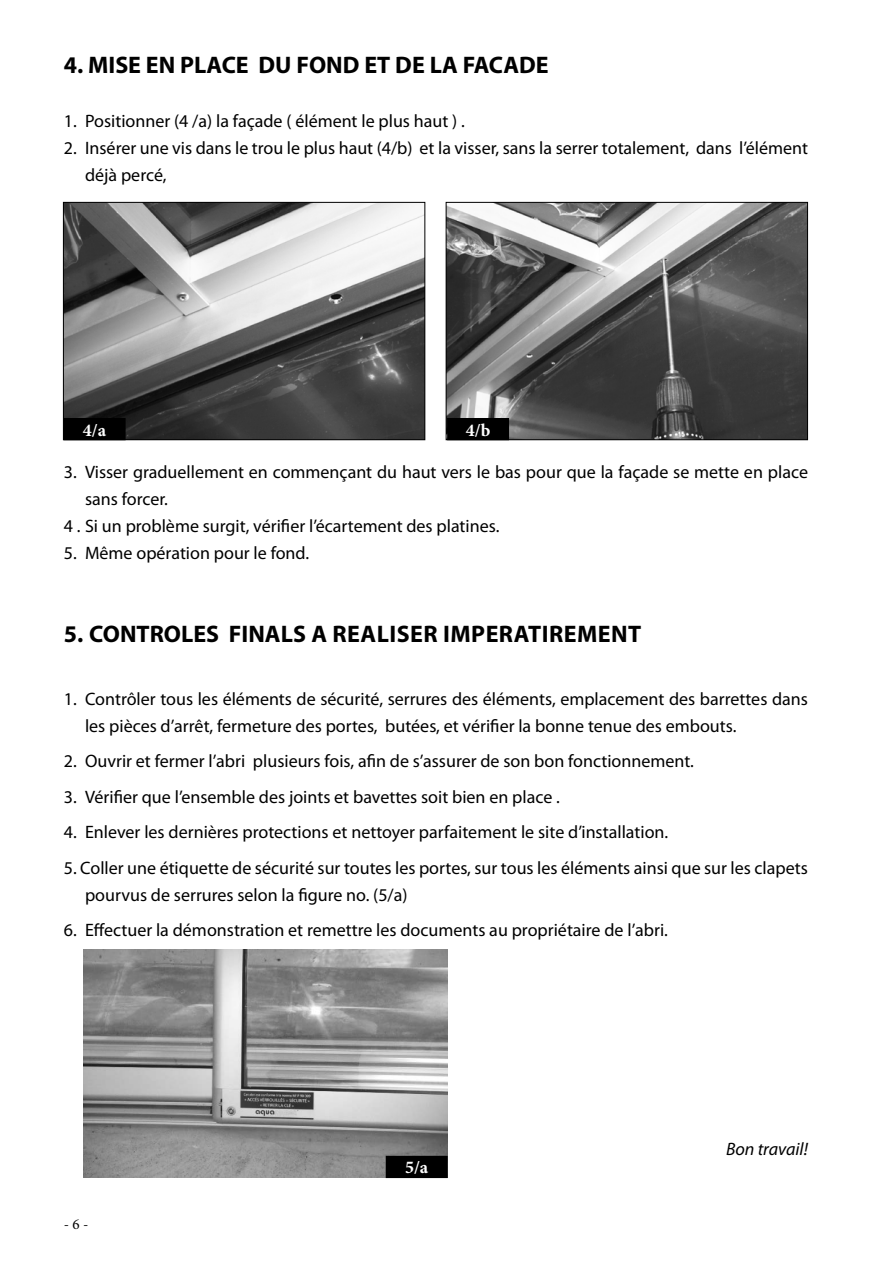
<style>
.page{position:relative;width:893px;height:1263px;background:#fff}
.page>*{position:absolute;margin:0;border:0;box-sizing:border-box;transform-origin:0 0}
.t1{font:700 24px "Myriad Pro";letter-spacing:.02em;color:#000}
.t2{font:700 24px "Myriad Pro";color:#000}
.t3{font:18px/27px "Myriad Pro";color:#000}
.t4{font:italic 18px "Myriad Pro";color:#000}
.t5{font:700 18px "Minion Pro";color:#fff}
.t6{font:15px "Minion Pro";color:#000}
</style>
<div class="page">
<img style="left:65px;top:204px;width:358px;height:234px">
<div style="left:63px;top:202px;width:362px;height:238px;border:1px solid #000"></div>
<img style="left:448px;top:204px;width:358px;height:234px">
<div style="left:446px;top:202px;width:362px;height:238px;border:1px solid #000"></div>
<div style="left:64px;top:418px;width:61px;height:22px;background:#000"></div>
<div style="left:448px;top:418px;width:61px;height:22px;background:#000"></div>
<img style="left:83px;top:950px;width:365px;height:228px">
<div style="left:386px;top:1156px;width:61px;height:21px;background:#000"></div>
<div style="left:386px;top:1156px;width:62px;height:22px;border:1px solid #000"></div>
<h1 class="t2" style="left:64px;top:50px;width:486px">4. MISE EN PLACE DU FOND ET DE LA FACADE</h1>
<p class="t3" style="left:64px;top:107px;width:403px">1. Positionner (4 /a) la façade ( élément le plus haut ) .</p>
<p class="t3" style="left:85px;top:134px;width:724px;text-indent:-21px">2. Insérer une vis dans le trou le plus haut (4/b) et la visser, sans la serrer totalement, dans l’élément déjà percé,</p>
<p class="t5" style="left:83px;top:417px;width:25px">4/a</p>
<p class="t5" style="left:466px;top:417px;width:26px">4/b</p>
<p class="t3" style="left:64px;top:458px;width:746px">3. Visser graduellement en commençant du haut vers le bas pour que la façade se mette en place</p>
<p class="t3" style="left:85px;top:485px;width:84px">sans forcer.</p>
<p class="t3" style="left:64px;top:512px;width:437px">4 . Si un problème surgit, vérifier l’écartement des platines.</p>
<p class="t3" style="left:64px;top:539px;width:247px">5. Même opération pour le fond.</p>
<h1 class="t1" style="left:64px;top:618px;width:579px">5. CONTROLES FINALS A REALISER IMPERATIREMENT</h1>
<p class="t3" style="left:85px;top:685px;width:724px;text-indent:-21px">1. Contrôler tous les éléments de sécurité, serrures des éléments, emplacement des barrettes dans les pièces d’arrêt, fermeture des portes, butées, et vérifier la bonne tenue des embouts.</p>
<p class="t3" style="left:64px;top:747px;width:632px">2. Ouvrir et fermer l’abri plusieurs fois, afin de s’assurer de son bon fonctionnement.</p>
<p class="t3" style="left:64px;top:783px;width:498px">3. Vérifier que l’ensemble des joints et bavettes soit bien en place .</p>
<p class="t3" style="left:64px;top:818px;width:606px">4. Enlever les dernières protections et nettoyer parfaitement le site d’installation.</p>
<p class="t3" style="left:85px;top:854px;width:724px;text-indent:-21px">5. Coller une étiquette de sécurité sur toutes les portes, sur tous les éléments ainsi que sur les clapets pourvus de serrures selon la figure no. (5/a)</p>
<p class="t3" style="left:64px;top:916px;width:606px">6. Effectuer la démonstration et remettre les documents au propriétaire de l’abri.</p>
<p class="t6" style="left:64px;top:1214px;width:26px">- 6 -</p>
<p class="t5" style="left:405px;top:1155px;width:25px">5/a</p>
<p class="t4" style="left:726px;top:1138px;width:83px">Bon travail!</p>
</div>
